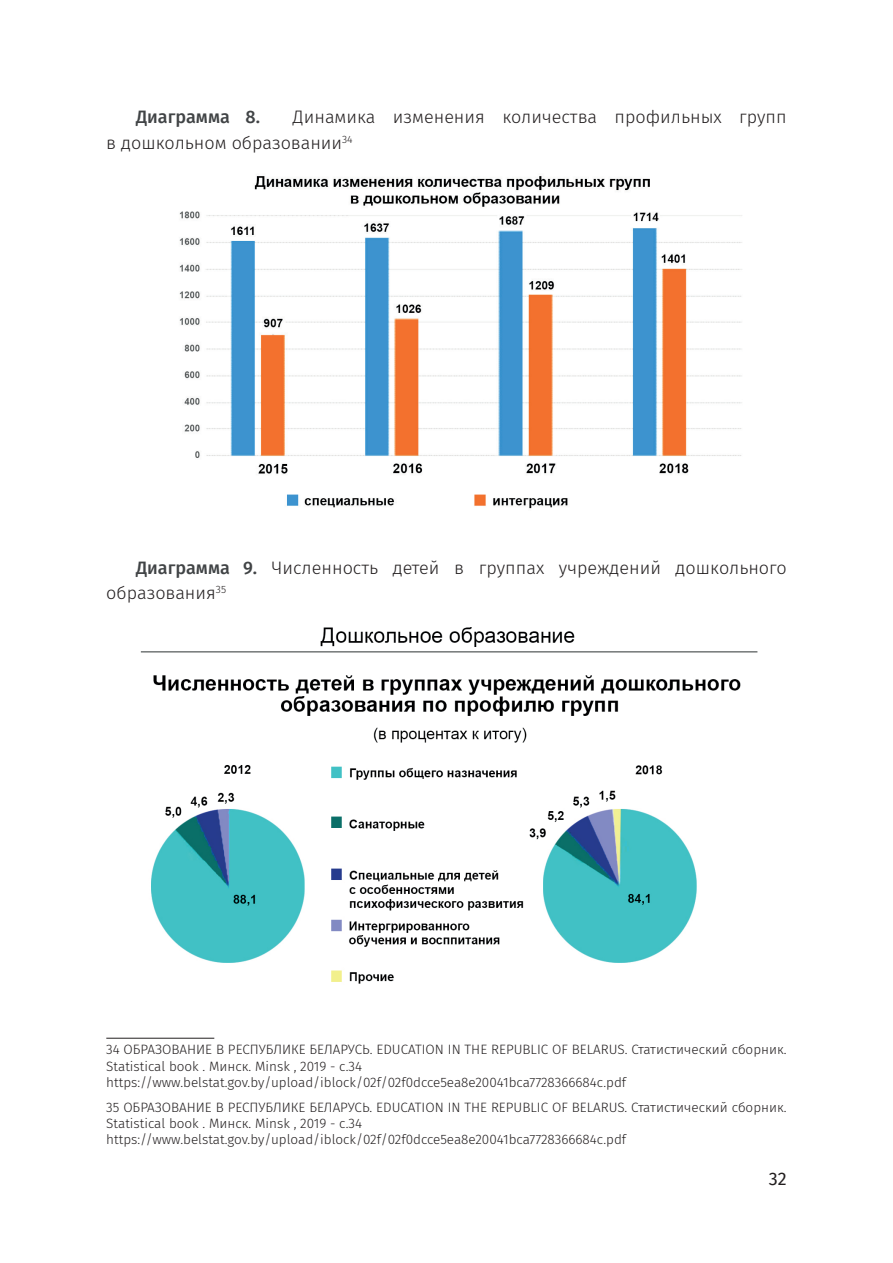
<style>
.page{position:relative;width:893px;height:1263px;background:#fff}
.page>*{position:absolute;margin:0;border:0;box-sizing:border-box;transform-origin:0 0}
.t1{font:300 18px/25.5px "Fira Sans";color:#231f20}
.t2{font:500 18px "Fira Sans";color:#414446}
.t3{font:18px "Fira Sans";color:#231f20}
.t4{font:300 13.5px/16.2px "Fira Sans";color:#231f20}
.s1{font-weight:500;color:#414446}
</style>
<div class="page">
<hr style="left:106px;top:1038px;width:108px;height:1px;background:#231f20">
<img style="left:179px;top:176px;width:563px;height:333px">
<img style="left:140px;top:627px;width:618px;height:357px">
<h1 class="t1" style="left:106px;top:104px;width:682px;text-indent:187px">Динамика изменения количества профильных групп в дошкольном образовании<sup>34</sup></h1>
<h1 class="t2" style="left:136px;top:102px;width:125px">Диаграмма 8.</h1>
<h1 class="t1" style="left:106px;top:555px;width:682px;text-indent:30px"><span class="s1">Диаграмма 9.</span> Численность детей в группах учреждений дошкольного образования<sup>35</sup></h1>
<p class="t4" style="left:106px;top:1041px;width:682px">34 ОБРАЗОВАНИЕ В РЕСПУБЛИКЕ БЕЛАРУСЬ. EDUCATION IN THE REPUBLIC OF BELARUS. Статистический сборник.<br>Statistical book . Минск. Minsk , 2019 - с.34 https://www.belstat.gov.by/upload/iblock/02f/02f0dcce5ea8e20041bca7728366684c.pdf</p>
<p class="t4" style="left:106px;top:1099px;width:682px">35 ОБРАЗОВАНИЕ В РЕСПУБЛИКЕ БЕЛАРУСЬ. EDUCATION IN THE REPUBLIC OF BELARUS. Статистический сборник.<br>Statistical book . Минск. Minsk , 2019 - с.34 https://www.belstat.gov.by/upload/iblock/02f/02f0dcce5ea8e20041bca7728366684c.pdf</p>
<h1 class="t3" style="left:769px;top:1165px;width:19px">32</h1>
</div>
